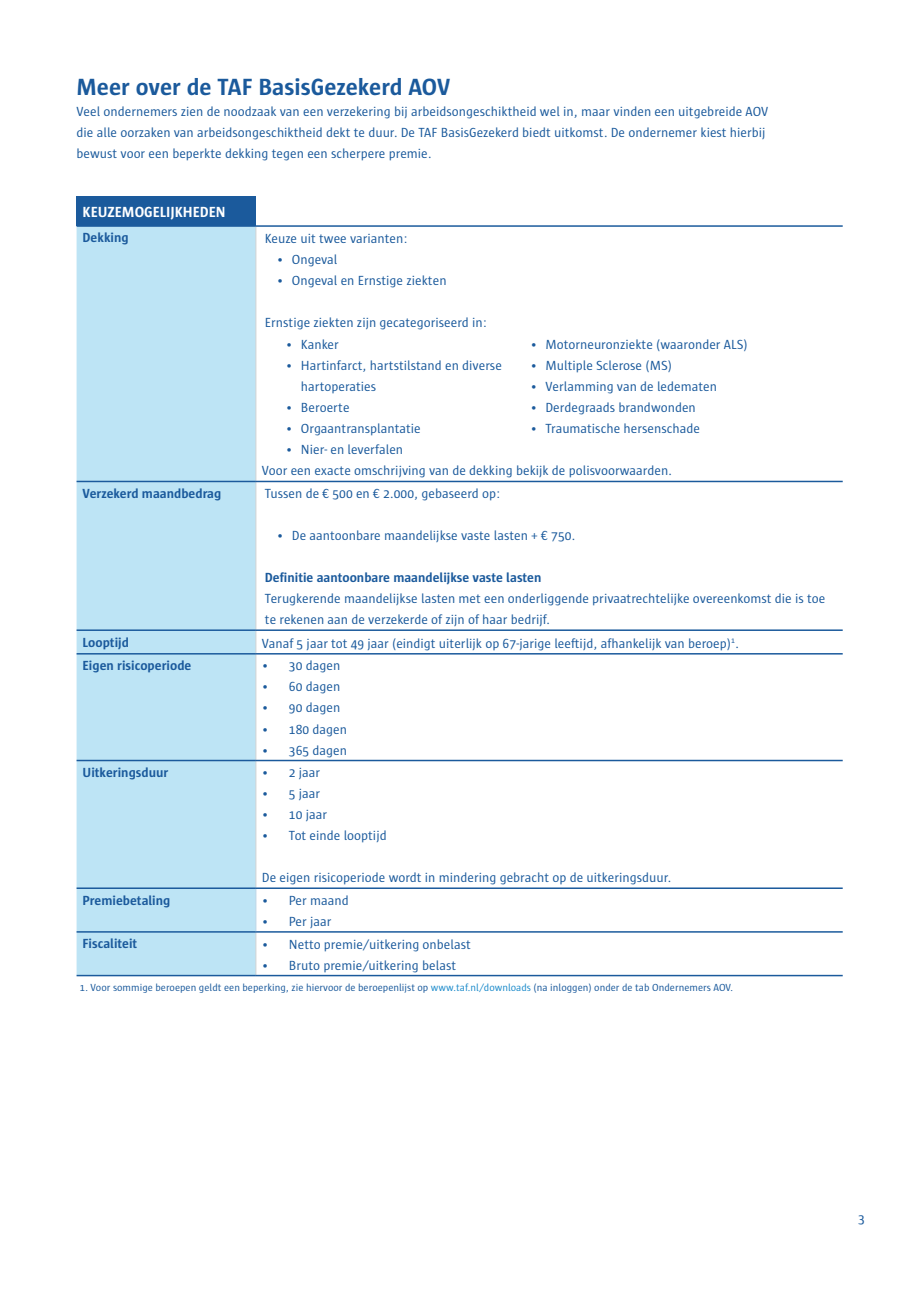
<style>
.page{position:relative;width:919px;height:1289px;background:#fff}
.page>*{position:absolute;margin:0;border:0;box-sizing:border-box;transform-origin:0 0}
.Kop_LB{font:700 24px "Sun";color:#1b5a9c}
.t1{font:700 15px "Sun";color:#fff}
.bulletitem{font:13.5px/21px "Sun";color:#1b5a9c}
.bulletitem-2{font:700 13.5px "Sun";color:#1b5a9c}
.t2{font:10.5px "Sun";color:#1b5a9c}
.s1{color:#1d8bcb}
</style>
<div class="page">
<div style="left:77px;top:196px;width:179px;height:30px;background:#1b5a9c"></div>
<div style="left:77px;top:227px;width:179px;height:747px;background:#bde4f5"></div>
<hr style="left:256px;top:482px;width:1px;height:147px;background:#d1d2d4">
<svg style="left:256px;top:631px;width:1px;height:22px"></svg>
<hr style="left:256px;top:654px;width:1px;height:105px;background:#d1d2d4">
<hr style="left:256px;top:761px;width:1px;height:126px;background:#d1d2d4">
<hr style="left:256px;top:932px;width:1px;height:42px;background:#d1d2d4">
<hr style="left:256px;top:227px;width:1px;height:253px;background:#d1d2d4">
<hr style="left:77px;top:225px;width:179px;height:2px;background:#1b5a9c">
<hr style="left:256px;top:225px;width:586px;height:2px;background:#1b5a9c">
<hr style="left:77px;top:480px;width:179px;height:2px;background:#1b5a9c">
<hr style="left:256px;top:480px;width:586px;height:2px;background:#1b5a9c">
<hr style="left:77px;top:629px;width:179px;height:2px;background:#1b5a9c">
<hr style="left:256px;top:629px;width:586px;height:2px;background:#1b5a9c">
<hr style="left:77px;top:653px;width:179px;height:1px;background:#1b5a9c">
<hr style="left:256px;top:653px;width:586px;height:1px;background:#1b5a9c">
<hr style="left:77px;top:759px;width:179px;height:2px;background:#1b5a9c">
<hr style="left:256px;top:759px;width:586px;height:2px;background:#1b5a9c">
<hr style="left:77px;top:887px;width:179px;height:2px;background:#1b5a9c">
<hr style="left:77px;top:931px;width:179px;height:1px;background:#1b5a9c">
<hr style="left:77px;top:974px;width:179px;height:2px;background:#1b5a9c">
<hr style="left:256px;top:974px;width:586px;height:2px;background:#1b5a9c">
<hr style="left:256px;top:887px;width:586px;height:2px;background:#1b5a9c">
<hr style="left:256px;top:931px;width:586px;height:1px;background:#1b5a9c">
<hr style="left:256px;top:889px;width:1px;height:42px;background:#bed6e7">
<p class="Kop_LB" style="left:77px;top:74px;width:375px">Meer over de TAF BasisGezekerd AOV</p>
<p class="bulletitem" style="left:77px;top:101px;width:693px">Veel ondernemers zien de noodzaak van een verzekering bij arbeidsongeschiktheid wel in, maar vinden een uitgebreide AOV die alle oorzaken van arbeidsongeschiktheid dekt te duur. De TAF BasisGezekerd biedt uitkomst. De ondernemer kiest hierbij bewust voor een beperkte dekking tegen een scherpere premie.</p>
<p class="t1" style="left:83px;top:203px;width:144px">KEUZEMOGELIJKHEDEN</p>
<p class="bulletitem-2" style="left:83px;top:230px;width:48px">Dekking</p>
<p class="bulletitem" style="left:265px;top:228px;width:144px">Keuze uit twee varianten:</p>
<p class="bulletitem" style="left:277px;top:249px;width:62px">• Ongeval</p>
<p class="bulletitem" style="left:277px;top:270px;width:171px">• Ongeval en Ernstige ziekten</p>
<p class="bulletitem" style="left:265px;top:312px;width:223px">Ernstige ziekten zijn gecategoriseerd in:</p>
<p class="bulletitem" style="left:286px;top:334px;width:54px">• Kanker</p>
<p class="bulletitem" style="left:301px;top:355px;width:202px;text-indent:-15px">• Hartinfarct, hartstilstand en diverse hartoperaties</p>
<p class="bulletitem" style="left:286px;top:397px;width:65px">• Beroerte</p>
<p class="bulletitem" style="left:286px;top:418px;width:136px">• Orgaantransplantatie</p>
<p class="bulletitem" style="left:286px;top:439px;width:119px">• Nier- en leverfalen</p>
<p class="bulletitem" style="left:530px;top:334px;width:219px">• Motorneuronziekte (waaronder ALS)</p>
<p class="bulletitem" style="left:530px;top:355px;width:143px">• Multiple Sclerose (MS)</p>
<p class="bulletitem" style="left:530px;top:376px;width:188px">• Verlamming van de ledematen</p>
<p class="bulletitem" style="left:530px;top:397px;width:167px">• Derdegraads brandwonden</p>
<p class="bulletitem" style="left:530px;top:418px;width:171px">• Traumatische hersenschade</p>
<p class="bulletitem" style="left:262px;top:460px;width:412px">Voor een exacte omschrijving van de dekking bekijk de polisvoorwaarden.</p>
<p class="bulletitem-2" style="left:83px;top:486px;width:140px">Verzekerd maandbedrag</p>
<p class="bulletitem" style="left:265px;top:483px;width:237px">Tussen de € 500 en € 2.000, gebaseerd op:</p>
<p class="bulletitem" style="left:277px;top:525px;width:300px">• De aantoonbare maandelijkse vaste lasten + € 750.</p>
<p class="bulletitem-2" style="left:265px;top:570px;width:278px">Definitie aantoonbare maandelijkse vaste lasten</p>
<p class="bulletitem" style="left:265px;top:588px;width:562px">Terugkerende maandelijkse lasten met een onderliggende privaatrechtelijke overeenkomst die is toe te rekenen aan de verzekerde of zijn of haar bedrijf.</p>
<p class="bulletitem-2" style="left:83px;top:634px;width:48px">Looptijd</p>
<p class="bulletitem" style="left:262px;top:633px;width:478px">Vanaf 5 jaar tot 49 jaar (eindigt uiterlijk op 67-jarige leeftijd, afhankelijk van beroep)<sup>1</sup>.</p>
<p class="bulletitem-2" style="left:83px;top:658px;width:110px">Eigen risicoperiode</p>
<p class="bulletitem" style="left:262px;top:655px;width:80px">• 30 dagen</p>
<p class="bulletitem" style="left:262px;top:676px;width:80px">• 60 dagen</p>
<p class="bulletitem" style="left:262px;top:697px;width:80px">• 90 dagen</p>
<p class="bulletitem" style="left:262px;top:718px;width:87px">• 180 dagen</p>
<p class="bulletitem" style="left:262px;top:739px;width:87px">• 365 dagen</p>
<p class="bulletitem-2" style="left:83px;top:765px;width:87px">Uitkeringsduur</p>
<p class="bulletitem" style="left:262px;top:762px;width:60px">• 2 jaar</p>
<p class="bulletitem" style="left:262px;top:783px;width:60px">• 5 jaar</p>
<p class="bulletitem" style="left:262px;top:804px;width:67px">• 10 jaar</p>
<p class="bulletitem" style="left:262px;top:825px;width:126px">• Tot einde looptijd</p>
<p class="bulletitem" style="left:262px;top:867px;width:411px">De eigen risicoperiode wordt in mindering gebracht op de uitkeringsduur.</p>
<p class="bulletitem-2" style="left:83px;top:892px;width:89px">Premiebetaling</p>
<p class="bulletitem" style="left:262px;top:890px;width:88px">• Per maand</p>
<p class="bulletitem" style="left:262px;top:911px;width:71px">• Per jaar</p>
<p class="bulletitem-2" style="left:83px;top:936px;width:56px">Fiscaliteit</p>
<p class="bulletitem" style="left:262px;top:933px;width:210px">• Netto premie/uitkering onbelast</p>
<p class="bulletitem" style="left:262px;top:954px;width:196px">• Bruto premie/uitkering belast</p>
<p class="t2" style="left:80px;top:982px;width:655px">1. Voor sommige beroepen geldt een beperking, zie hiervoor de beroepenlijst op <span class="s1">www.taf.nl/downloads</span> (na inloggen) onder de tab Ondernemers AOV.</p>
<p class="bulletitem" style="left:858px;top:1208px;width:8px">3</p>
</div>
